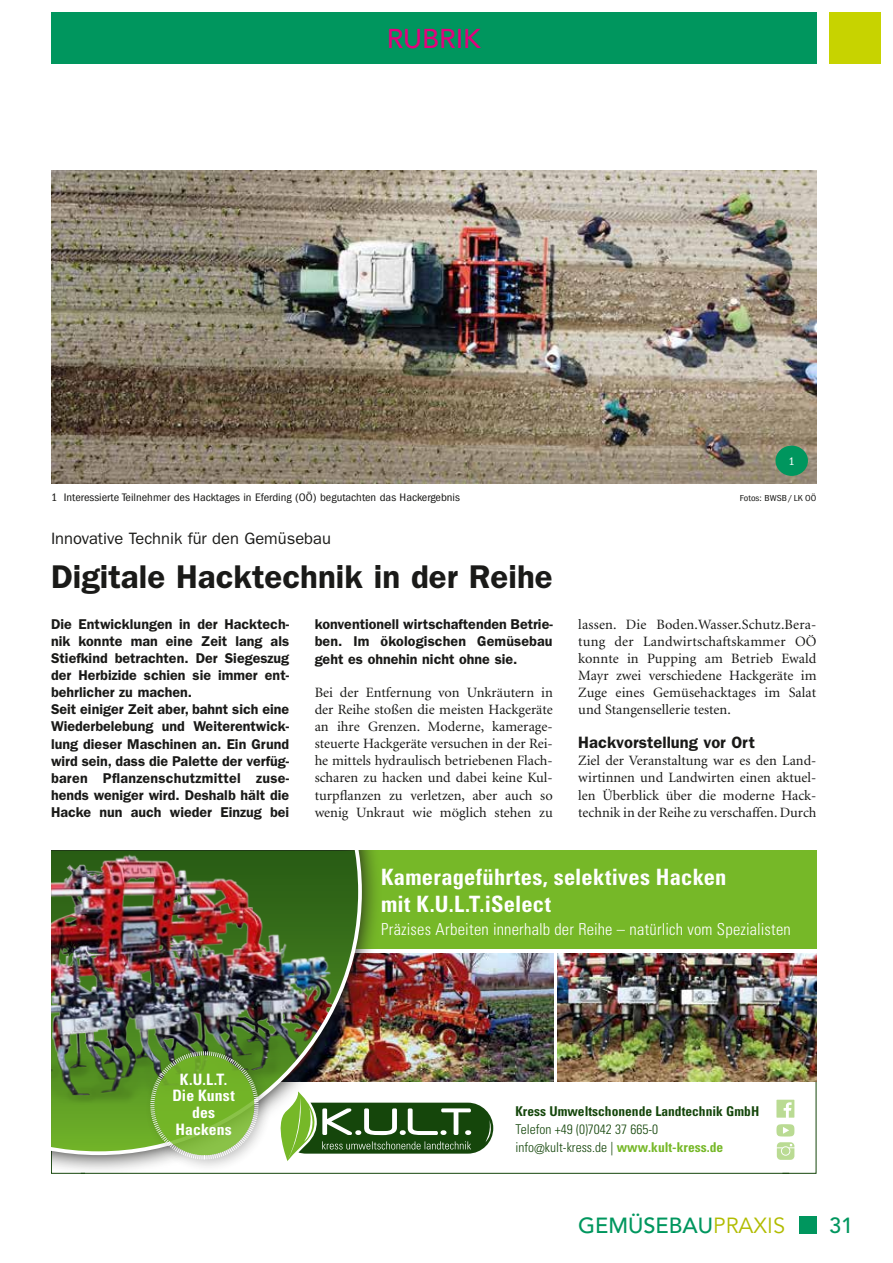
<style>
.page{position:relative;width:893px;height:1263px;background:#fff}
.page>*{position:absolute;margin:0;border:0;box-sizing:border-box;transform-origin:0 0}
.t1{font:600 33px "Franklin Gothic LT";color:#1a1a18}
.t2{font:500 27px "Avenir";color:#e5007d}
.t3{font:700 condensed 22.5px/27px "Univers";letter-spacing:.01em;color:#fff}
.t4{font:500 21.75px "Avenir";color:#00965e}
.t5{font:300 condensed 16.5px "Univers";letter-spacing:.01em;color:#fff}
.t6{font:16.5px "Franklin Gothic LT";color:#1a1a18}
.t7{font:600 16.5px "Franklin Gothic LT";color:#1a1a18}
.t8{font:700 condensed 15.75px/16.5px "Univers";letter-spacing:.005em;color:#fff;text-align:center}
.t9{font:14.25px/17px "Minion LT";color:#1a1a18;text-align:justify}
.t10{font:600 14.25px/17px "Franklin Gothic LT";color:#1a1a18}
.t11{font:300 condensed 13.5px/18px "Univers";color:#15460b}
.t12{font:700 condensed 13.5px "Univers";color:#15460b}
.t13{font:condensed 11.25px "Franklin Gothic LT";color:#1a1a18;scale:1.1 1}
.t14{font:condensed 11.25px "Franklin Gothic LT";color:#fff;scale:1.1 1}
.t15{font:condensed 9px "Franklin Gothic LT";color:#1a1a18;scale:1.1 1}
.s1{font-weight:700;color:#76b828}
.s2{font-weight:400;color:#b1bc00}
</style>
<div class="page">
<div style="left:799px;top:1216px;width:17px;height:17px;background:#00965e"></div>
<div style="left:829px;top:13px;width:51px;height:51px;background:#c7d300"></div>
<div style="left:51px;top:13px;width:765px;height:51px;background:#00965e"></div>
<div style="left:51px;top:850px;width:765px;height:99px;background:#76b828"></div>
<hr style="left:81px;top:1173px;width:708px;height:1px;background:#15460b">
<svg style="left:776px;top:1081px;width:40px;height:93px"></svg>
<img style="left:381px;top:953px;width:173px;height:128px">
<img style="left:51px;top:850px;width:330px;height:324px">
<img style="left:51px;top:850px;width:311px;height:305px">
<svg style="left:281px;top:1091px;width:212px;height:70px"></svg>
<div style="left:143px;top:1044px;width:130px;height:130px;background:#1a1a18;opacity:.35"></div>
<svg style="left:150px;top:1050px;width:109px;height:110px;background:#81b24b"></svg>
<img style="left:557px;top:953px;width:259px;height:128px">
<img style="left:51px;top:170px;width:765px;height:314px">
<div style="left:775px;top:446px;width:33px;height:30px;background:#00965e;border-radius:50%"></div>
<h2 class="t2" style="left:387px;top:23px;width:96px">RUBRIK</h2>
<p class="t14" style="left:788px;top:454px;width:7px">1</p>
<p class="t13" style="left:51px;top:490px;width:373px">1 Interessierte Teilnehmer des Hacktages in Eferding (OÖ) begutachten das Hackergebnis</p>
<p class="t15" style="left:740px;top:492px;width:71px">Fotos: BWSB/ LK OÖ</p>
<p class="t6" style="left:51px;top:529px;width:281px">Innovative Technik für den Gemüsebau</p>
<h1 class="t1" style="left:51px;top:557px;width:503px">Digitale Hacktechnik in der Reihe</h1>
<p class="t10" style="left:51px;top:616px;width:240px">Die Entwicklungen in der Hacktech&shy;nik konnte man eine Zeit lang als Stiefkind betrachten. Der Siegeszug der Herbizide schien sie immer ent&shy;behrlicher zu machen.<br>Seit einiger Zeit aber, bahnt sich eine Wiederbelebung und Weiterentwick&shy;lung dieser Maschinen an. Ein Grund wird sein, dass die Palette der verfüg&shy;baren Pflanzenschutzmittel zuse&shy;hends weniger wird. Deshalb hält die Hacke nun auch wieder Einzug bei</p>
<p class="t10" style="left:315px;top:616px;width:240px;text-align:justify">konventionell wirtschaftenden Betrie&shy;ben. Im ökologischen Gemüsebau geht es ohnehin nicht ohne sie.</p>
<p class="t9" style="left:315px;top:685px;width:240px">Bei der Entfernung von Unkräutern in der Reihe stoßen die meisten Hackgeräte an ihre Grenzen. Moderne, kamerage&shy;steuerte Hackgeräte versuchen in der Rei&shy;he mittels hydraulisch betriebenen Flach&shy;scharen zu hacken und dabei keine Kul&shy;turpflanzen zu verletzen, aber auch so wenig Unkraut wie möglich stehen zu</p>
<p class="t9" style="left:578px;top:617px;width:240px">lassen. Die Boden.Wasser.Schutz.Bera&shy;tung der Landwirtschaftskammer OÖ konnte in Pupping am Betrieb Ewald Mayr zwei verschiedene Hackgeräte im Zuge eines Gemüsehacktages im Salat und Stangensellerie testen.</p>
<p class="t7" style="left:578px;top:733px;width:178px">Hackvorstellung vor Ort</p>
<p class="t9" style="left:578px;top:753px;width:240px">Ziel der Veranstaltung war es den Land&shy;wirtinnen und Landwirten einen aktuel&shy;len Überblick über die moderne Hack&shy;technik in der Reihe zu verschaffen. Durch</p>
<p class="t8" style="left:172px;top:1071px;width:64px">K.U.L.T.<br>Die Kunst des<br>Hackens</p>
<h3 class="t3" style="left:381px;top:864px;width:347px">Kamerageführtes, selektives Hacken mit K.U.L.T.iSelect</h3>
<p class="t5" style="left:381px;top:919px;width:411px">Präzises Arbeiten innerhalb der Reihe – natürlich vom Spezialisten</p>
<p class="t12" style="left:515px;top:1103px;width:245px">Kress Umweltschonende Landtechnik GmbH</p>
<p class="t11" style="left:515px;top:1120px;width:209px">Telefon +49 (0)7042 37 665-0 info@kult-kress.de | <span class="s1">www.kult-kress.de</span></p>
<h3 class="t4" style="left:578px;top:1213px;width:208px">GEMÜSEBAU<span class="s2">PRAXIS</span></h3>
<h3 class="t4" style="left:829px;top:1213px;width:25px">31</h3>
</div>
